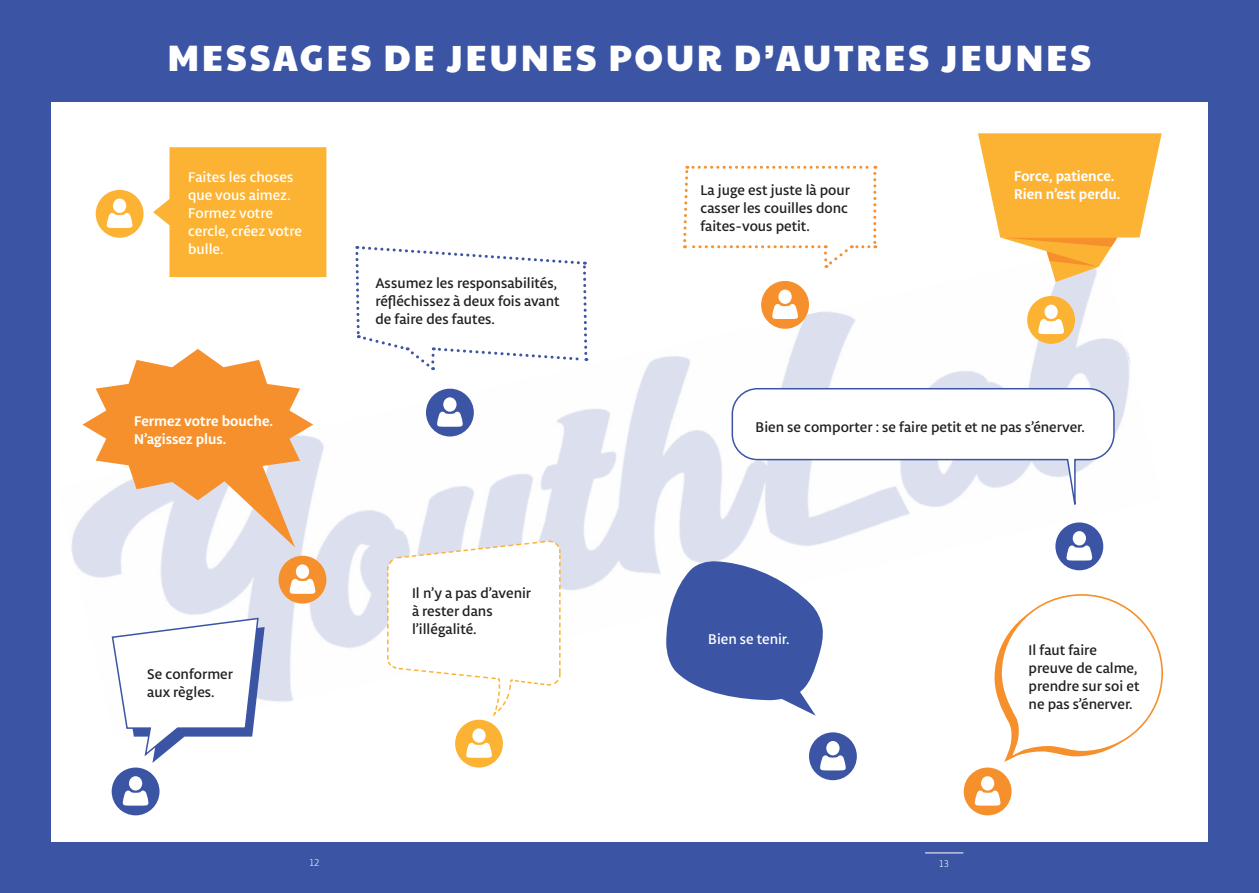
<style>
.page{position:relative;width:1259px;height:893px;background:#3b54a4}
.page>*{position:absolute;margin:0;border:0;box-sizing:border-box;transform-origin:0 0}
.t1{font:36px "Paytone One";letter-spacing:.07em;color:#fff}
.t2{font:500 15px/18px "Libertad";color:#231f20}
.t3{font:500 15px/18px "Libertad";color:#fff}
.t4{font:700 15px/18px "Libertad";color:#fff}
.t5{font:300 10.5px "Libertad";color:#fff}
</style>
<div class="page">
<div style="left:51px;top:102px;width:1157px;height:740px;background:#fff"></div>
<img style="left:71px;top:246px;width:1060px;height:495px">
<svg style="left:354px;top:245px;width:235px;height:126px"></svg>
<svg style="left:681px;top:166px;width:195px;height:103px"></svg>
<svg style="left:153px;top:147px;width:173px;height:130px;background:#fcb944"></svg>
<svg style="left:111px;top:617px;width:154px;height:146px"></svg>
<svg style="left:978px;top:133px;width:183px;height:149px"></svg>
<svg style="left:82px;top:349px;width:231px;height:198px"></svg>
<svg style="left:666px;top:561px;width:158px;height:155px"></svg>
<svg style="left:386px;top:540px;width:175px;height:179px"></svg>
<svg style="left:994px;top:593px;width:169px;height:169px"></svg>
<svg style="left:731px;top:387px;width:384px;height:119px"></svg>
<hr style="left:925px;top:852px;width:38px;height:1px;background:#fff">
<div style="left:426px;top:389px;width:48px;height:47px;background:#3b54a4;border-radius:50%"></div>
<svg style="left:437px;top:397px;width:26px;height:30px"></svg>
<div style="left:1055px;top:522px;width:48px;height:48px;background:#3b54a4;border-radius:50%"></div>
<svg style="left:1066px;top:531px;width:27px;height:30px"></svg>
<div style="left:278px;top:556px;width:48px;height:48px;background:#f6902c;border-radius:50%"></div>
<svg style="left:289px;top:564px;width:27px;height:30px"></svg>
<div style="left:761px;top:281px;width:48px;height:48px;background:#f6902c;border-radius:50%"></div>
<svg style="left:772px;top:290px;width:26px;height:29px"></svg>
<div style="left:963px;top:767px;width:48px;height:48px;background:#f6902c;border-radius:50%"></div>
<svg style="left:974px;top:776px;width:27px;height:30px"></svg>
<div style="left:96px;top:190px;width:47px;height:48px;background:#fcb333;border-radius:50%"></div>
<svg style="left:106px;top:199px;width:27px;height:29px"></svg>
<div style="left:455px;top:720px;width:48px;height:47px;background:#fcb333;border-radius:50%"></div>
<svg style="left:466px;top:728px;width:26px;height:30px"></svg>
<div style="left:1027px;top:296px;width:48px;height:48px;background:#fcb333;border-radius:50%"></div>
<svg style="left:1038px;top:305px;width:26px;height:29px"></svg>
<div style="left:112px;top:767px;width:47px;height:48px;background:#3b54a4;border-radius:50%"></div>
<svg style="left:122px;top:776px;width:27px;height:30px"></svg>
<div style="left:809px;top:732px;width:48px;height:48px;background:#3b54a4;border-radius:50%"></div>
<svg style="left:820px;top:741px;width:26px;height:29px"></svg>
<h1 class="t1" style="left:167px;top:25px;width:925px">MESSAGES DE JEUNES POUR D’AUTRES JEUNES</h1>
<p class="t3" style="left:188px;top:167px;width:115px">Faites les choses que vous aimez.<br>Formez votre cercle, créez votre bulle.</p>
<p class="t4" style="left:134px;top:411px;width:140px">Fermez votre bouche.<br>N’agissez plus.</p>
<p class="t2" style="left:147px;top:664px;width:87px">Se conformer aux règles.</p>
<p class="t2" style="left:375px;top:273px;width:186px">Assumez les responsabilités, réfléchissez à deux fois avant de faire des fautes.</p>
<p class="t2" style="left:412px;top:584px;width:121px">Il n’y a pas d’avenir à rester dans l’illégalité.</p>
<p class="t2" style="left:700px;top:181px;width:151px">La juge est juste là pour casser les couilles donc faites-vous petit.</p>
<p class="t4" style="left:1014px;top:166px;width:108px">Force, patience.<br>Rien n’est perdu.</p>
<p class="t2" style="left:755px;top:418px;width:331px">Bien se comporter : se faire petit et ne pas s’énerver.</p>
<p class="t3" style="left:708px;top:630px;width:83px">Bien se tenir.</p>
<p class="t2" style="left:1028px;top:640px;width:112px">Il faut faire preuve de calme, prendre sur soi et ne pas s’énerver.</p>
<p class="t5" style="left:310px;top:856px;width:11px">12</p>
<p class="t5" style="left:939px;top:857px;width:11px">13</p>
</div>
